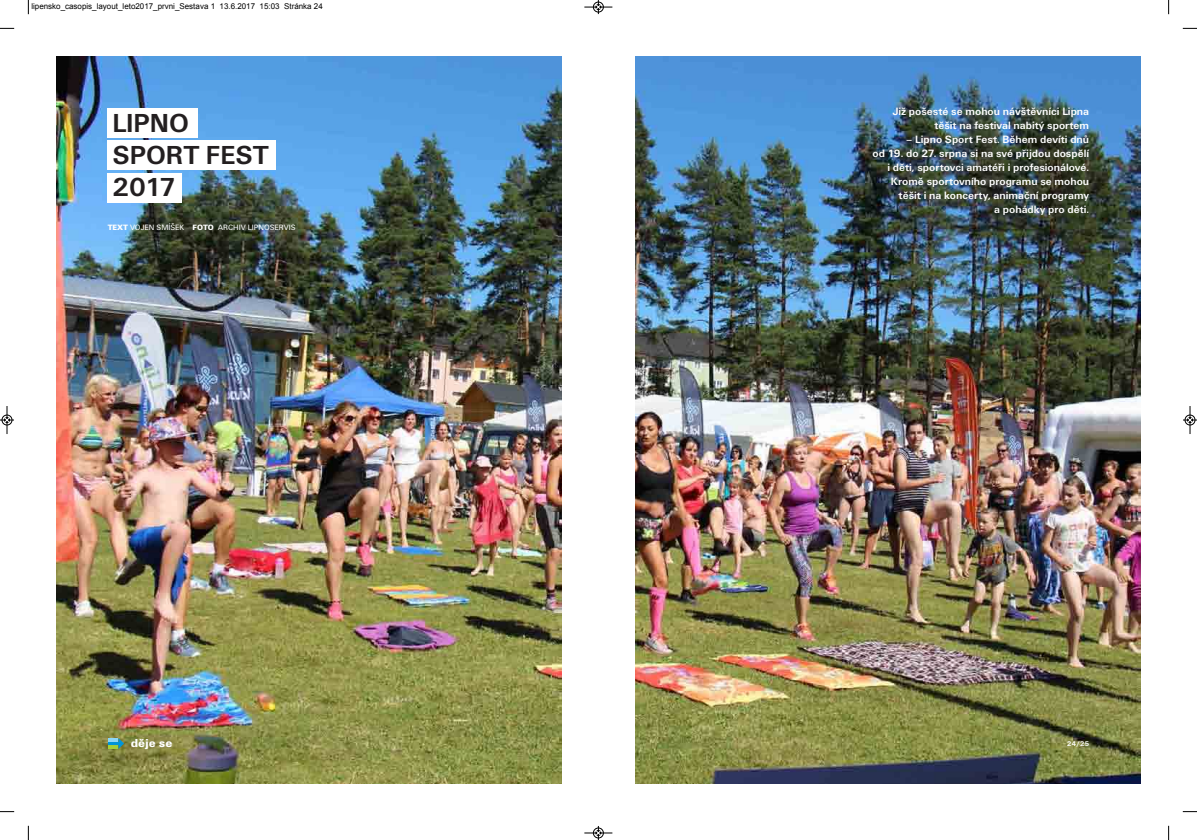
<style>
.page{position:relative;width:1197px;height:840px;background:#fff}
.page>*{position:absolute;margin:0;border:0;box-sizing:border-box;transform-origin:0 0}
.t1{font:700 27px/32px "Unitus TEE";color:#231f20}
.t2{font:12px "Unitus TEE Blac";color:#fff}
.t3{font:700 11px/14px "Unitus TEE";color:#fff;text-align:right}
.t4{font:8px "Arial";color:#000}
.t5{font:8px "Unitus TEE";color:#fff}
.t6{font:700 7px "Unitus TEE";color:#fff}
.s1{font-family:"Unitus TEE Blac"}
</style>
<div class="page">
<img style="left:57px;top:57px;width:504px;height:725px">
<img style="left:635px;top:57px;width:505px;height:725px">
<svg style="left:108px;top:737px;width:16px;height:11px"></svg>
<div style="left:107px;top:108px;width:90px;height:29px;background:#fff"></div>
<div style="left:107px;top:140px;width:169px;height:30px;background:#fff"></div>
<div style="left:107px;top:173px;width:75px;height:29px;background:#fff"></div>
<svg style="left:28px;top:0;width:1px;height:14px"></svg>
<svg style="left:0;top:28px;width:14px;height:1px"></svg>
<svg style="left:1168px;top:0;width:1px;height:14px"></svg>
<svg style="left:1182px;top:28px;width:14px;height:1px"></svg>
<svg style="left:28px;top:825px;width:1px;height:14px"></svg>
<svg style="left:0;top:811px;width:14px;height:1px"></svg>
<svg style="left:1168px;top:825px;width:1px;height:14px"></svg>
<svg style="left:1182px;top:811px;width:14px;height:1px"></svg>
<svg style="left:584px;top:0;width:28px;height:14px"></svg>
<svg style="left:584px;top:826px;width:28px;height:13px"></svg>
<svg style="left:0;top:406px;width:14px;height:28px"></svg>
<svg style="left:1183px;top:406px;width:13px;height:28px"></svg>
<p class="t4" style="left:31px;top:2px;width:293px">lipensko_casopis_layout_leto2017_prvni_Sestava 1 13.6.2017 15:03 Stránka 24</p>
<h1 class="t1" style="left:112px;top:106px;width:158px">LIPNO<br>SPORT FEST<br>2017</h1>
<p class="t5" style="left:108px;top:222px;width:189px"><span class="s1">TEXT</span> VOJEN SMÍŠEK <span class="s1">FOTO</span> ARCHIV LIPNOSERVIS</p>
<p class="t3" style="left:892px;top:104px;width:198px">Již pošesté se mohou návštěvníci Lipna těšit na festival nabitý sportem</p>
<p class="t3" style="left:872px;top:132px;width:218px">– Lipno Sport Fest. Během devíti dnů<br>od 19. do 27. srpna si na své přijdou dospělí i děti, sportovci amatéři i profesionálové.<br>Kromě sportovního programu se mohou těšit i na koncerty, animační programy<br>a pohádky pro děti.</p>
<p class="t2" style="left:131px;top:735px;width:43px">děje se</p>
<p class="t6" style="left:1067px;top:738px;width:23px">24/25</p>
</div>
